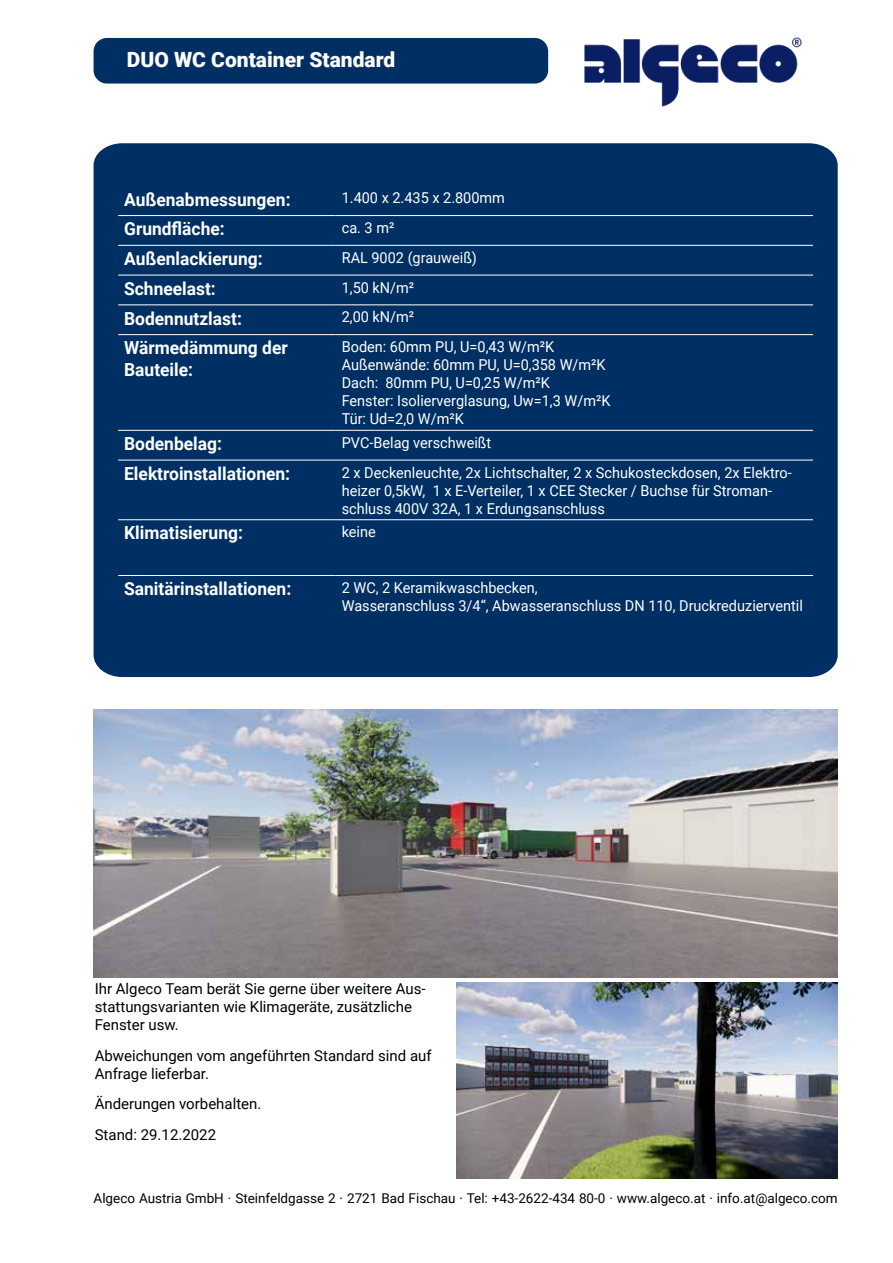
<style>
.page{position:relative;width:893px;height:1263px;background:#fff}
.page>*{position:absolute;margin:0;border:0;box-sizing:border-box;transform-origin:0 0}
.t1{font:900 21px "Roboto";color:#fffcfd}
.t2{font:700 18px/21.6px "Roboto";color:#fff}
.t3{font:15px/18px "Roboto";color:#fff}
.t4{font:15px/18px "Roboto";color:#000}
.t5{font:13.5px "Roboto";color:#000}
</style>
<div class="page">
<div style="left:94px;top:143px;width:744px;height:534px;background:#003063"></div>
<hr style="left:118px;top:215px;width:218px;height:1px;background:#fff">
<hr style="left:336px;top:215px;width:477px;height:1px;background:#fff">
<hr style="left:118px;top:245px;width:218px;height:1px;background:#fff">
<hr style="left:336px;top:245px;width:477px;height:1px;background:#fff">
<hr style="left:118px;top:275px;width:218px;height:1px;background:#fff">
<hr style="left:336px;top:275px;width:477px;height:1px;background:#fff">
<hr style="left:118px;top:304px;width:218px;height:1px;background:#fff">
<hr style="left:336px;top:304px;width:477px;height:1px;background:#fff">
<hr style="left:118px;top:334px;width:218px;height:1px;background:#fff">
<hr style="left:336px;top:334px;width:477px;height:1px;background:#fff">
<hr style="left:118px;top:430px;width:218px;height:1px;background:#fff">
<hr style="left:336px;top:430px;width:477px;height:1px;background:#fff">
<hr style="left:118px;top:460px;width:218px;height:1px;background:#fff">
<hr style="left:336px;top:460px;width:477px;height:1px;background:#fff">
<hr style="left:118px;top:519px;width:218px;height:1px;background:#fff">
<hr style="left:336px;top:519px;width:477px;height:1px;background:#fff">
<hr style="left:118px;top:575px;width:218px;height:1px;background:#fff">
<hr style="left:336px;top:575px;width:477px;height:1px;background:#fff">
<img style="left:548px;top:37px;width:254px;height:70px">
<div style="left:94px;top:38px;width:454px;height:46px;background:#003063;border-radius:13px"></div>
<img style="left:94px;top:710px;width:744px;height:268px">
<img style="left:456px;top:983px;width:382px;height:196px">
<h1 class="t1" style="left:127px;top:45px;width:270px">DUO WC Container Standard</h1>
<p class="t2" style="left:124px;top:188px;width:168px">Außenabmessungen:</p>
<p class="t3" style="left:342px;top:188px;width:165px">1.400 x 2.435 x 2.800mm</p>
<p class="t2" style="left:124px;top:217px;width:102px">Grundfläche:</p>
<p class="t3" style="left:342px;top:218px;width:54px">ca. 3 m²</p>
<p class="t2" style="left:124px;top:247px;width:140px">Außenlackierung:</p>
<p class="t3" style="left:342px;top:248px;width:137px">RAL 9002 (grauweiß)</p>
<p class="t2" style="left:124px;top:277px;width:93px">Schneelast:</p>
<p class="t3" style="left:342px;top:278px;width:74px">1,50 kN/m²</p>
<p class="t2" style="left:124px;top:307px;width:119px">Bodennutzlast:</p>
<p class="t3" style="left:342px;top:307px;width:74px">2,00 kN/m²</p>
<p class="t2" style="left:124px;top:336px;width:165px">Wärmedämmung der<br>Bauteile:</p>
<p class="t3" style="left:342px;top:337px;width:270px">Boden: 60mm PU, U=0,43 W/m²K<br>Außenwände: 60mm PU, U=0,358 W/m²K<br>Dach: 80mm PU, U=0,25 W/m²K<br>Fenster: Isolierverglasung, Uw=1,3 W/m²K<br>Tür: Ud=2,0 W/m²K</p>
<p class="t2" style="left:124px;top:432px;width:99px">Bodenbelag:</p>
<p class="t3" style="left:342px;top:433px;width:151px">PVC-Belag verschweißt</p>
<p class="t2" style="left:124px;top:462px;width:167px">Elektroinstallationen:</p>
<p class="t3" style="left:342px;top:463px;width:451px">2 x Deckenleuchte, 2x Lichtschalter, 2 x Schukosteckdosen, 2x Elektro&shy;heizer 0,5kW, 1 x E-Verteiler, 1 x CEE Stecker / Buchse für Stroman&shy;schluss 400V 32A, 1 x Erdungsanschluss</p>
<p class="t2" style="left:124px;top:522px;width:120px">Klimatisierung:</p>
<p class="t3" style="left:342px;top:522px;width:36px">keine</p>
<p class="t2" style="left:124px;top:577px;width:169px">Sanitärinstallationen:</p>
<p class="t3" style="left:342px;top:578px;width:463px">2 WC, 2 Keramikwaschbecken,<br>Wasseranschluss 3/4“, Abwasseranschluss DN 110, Druckreduzierventil</p>
<p class="t4" style="left:95px;top:979px;width:332px">Ihr Algeco Team berät Sie gerne über weitere Aus&shy;stattungsvarianten wie Klimageräte, zusätzliche<br>Fenster usw.</p>
<p class="t4" style="left:95px;top:1046px;width:338px">Abweichungen vom angeführten Standard sind auf<br>Anfrage lieferbar.</p>
<p class="t4" style="left:95px;top:1088px;width:168px;line-height:30.8px">Änderungen vorbehalten.<br>Stand: 29.12.2022</p>
<p class="t5" style="left:94px;top:1189px;width:746px">Algeco Austria GmbH · Steinfeldgasse 2 · 2721 Bad Fischau · Tel: +43-2622-434 80-0 · www.algeco.at · info.at@algeco.com</p>
</div>
